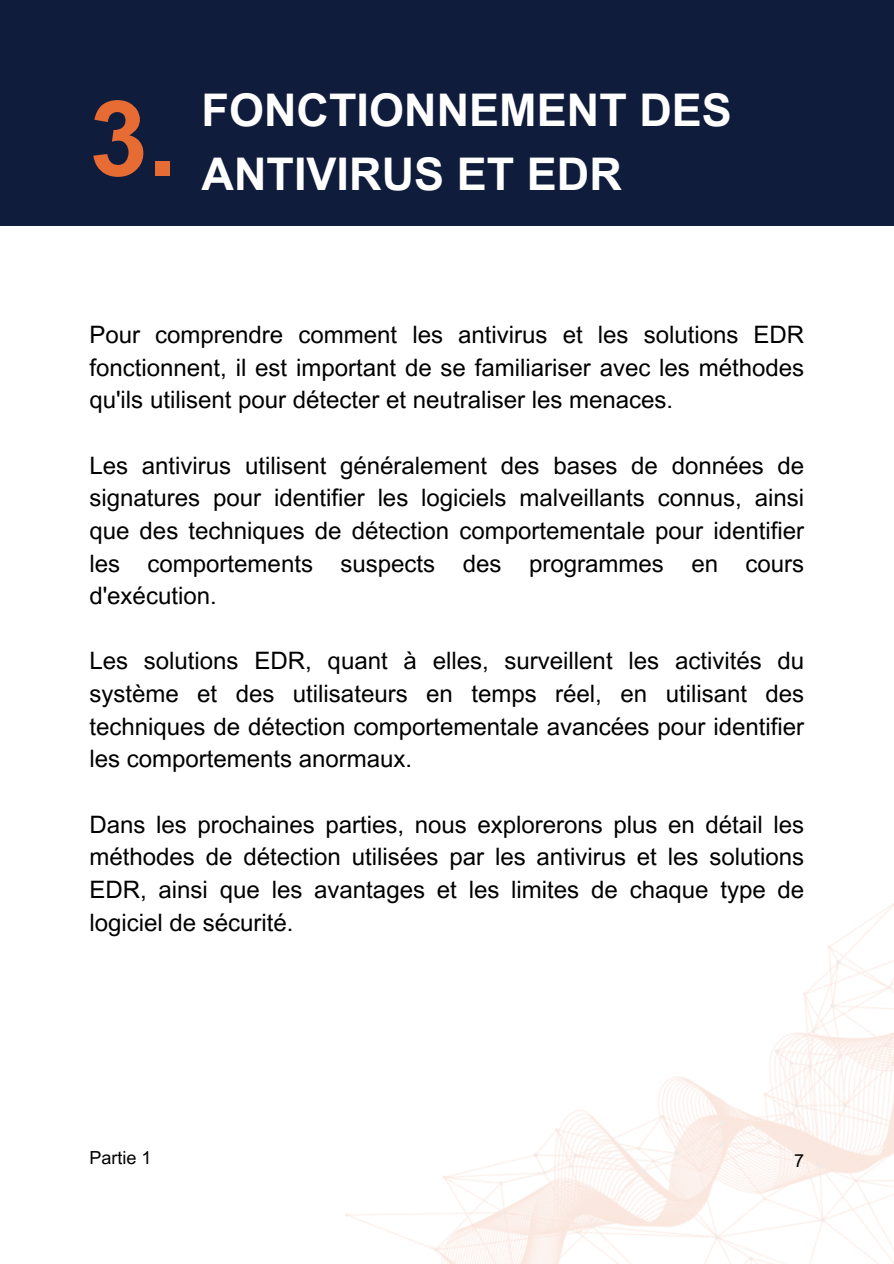
<style>
.page{position:relative;width:894px;height:1264px;background:#fff}
.page>*{position:absolute;margin:0;border:0;box-sizing:border-box;transform-origin:0 0}
.t1{font:700 105px "Arial MT Pro";color:#e76c34}
.t2{font:700 45px "Arial MT Pro";color:#fff}
.t3{font:24px/32.7px "Arial MT Pro";color:#000;text-align:justify}
.t4{font:18px "Arial MT Pro";color:#000}
</style>
<div class="page">
<div style="left:0;top:0;width:892px;height:226px;background:#101c3c"></div>
<img style="left:345px;top:904px;width:548px;height:359px">
<h2 class="t1" style="left:89px;top:99px;width:89px">3.</h2>
<h1 class="t2" style="left:201px;top:94px;width:532px">FONCTIONNEMENT DES</h1>
<h1 class="t2" style="left:201px;top:157px;width:422px">ANTIVIRUS ET EDR</h1>
<h3 class="t3" style="left:89px;top:321px;width:716px">Pour comprendre comment les antivirus et les solutions EDR fonctionnent, il est important de se familiariser avec les méthodes qu'ils utilisent pour détecter et neutraliser les menaces.</h3>
<h3 class="t3" style="left:89px;top:452px;width:716px">Les antivirus utilisent généralement des bases de données de signatures pour identifier les logiciels malveillants connus, ainsi que des techniques de détection comportementale pour identifier les comportements suspects des programmes en cours d'exécution.</h3>
<h3 class="t3" style="left:89px;top:647px;width:716px">Les solutions EDR, quant à elles, surveillent les activités du système et des utilisateurs en temps réel, en utilisant des techniques de détection comportementale avancées pour identifier les comportements anormaux.</h3>
<h3 class="t3" style="left:89px;top:810px;width:716px">Dans les prochaines parties, nous explorerons plus en détail les méthodes de détection utilisées par les antivirus et les solutions EDR, ainsi que les avantages et les limites de chaque type de logiciel de sécurité.</h3>
<p class="t4" style="left:89px;top:1150px;width:64px">Partie 1</p>
<p class="t4" style="left:794px;top:1153px;width:12px">7</p>
</div>
